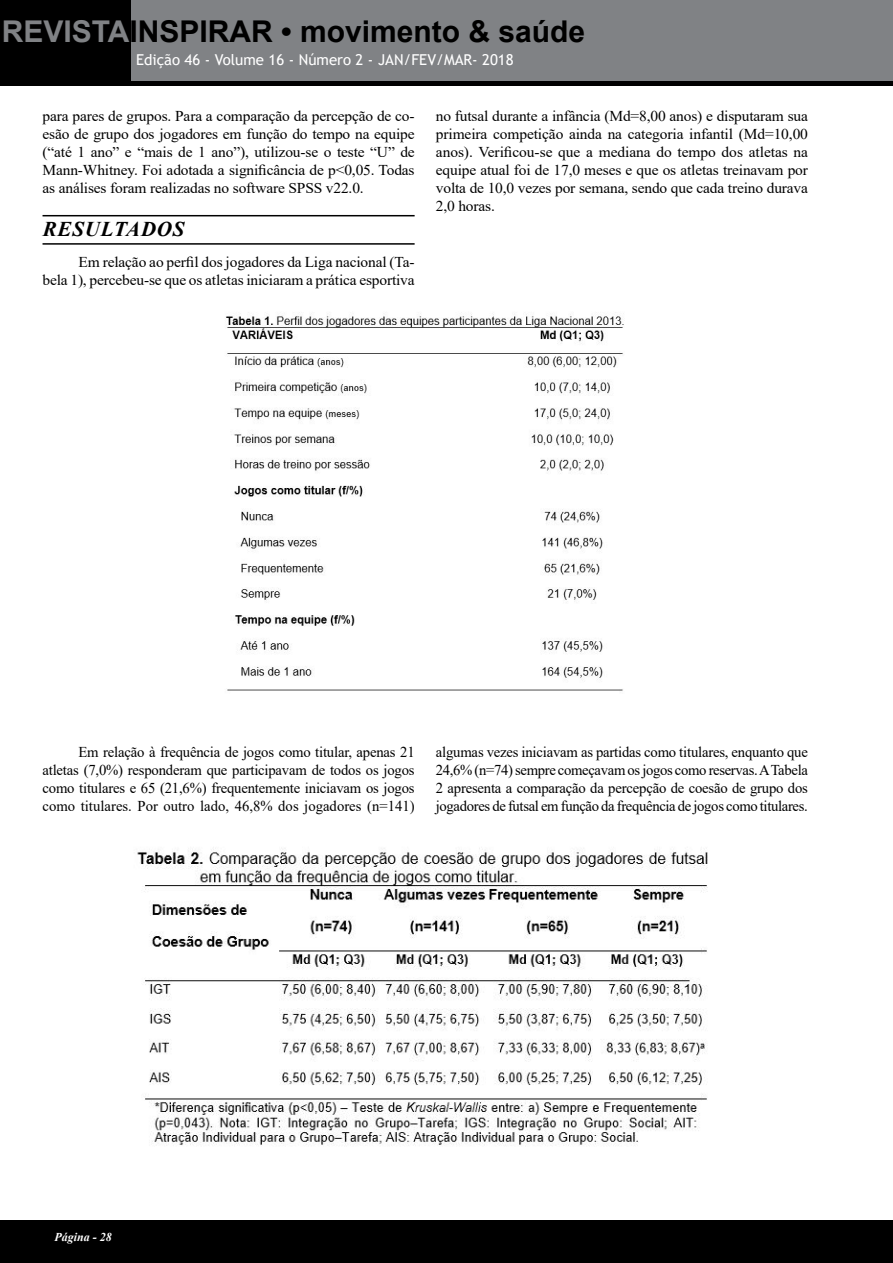
<style>
.page{position:relative;width:893px;height:1263px;background:#fff}
.page>*{position:absolute;margin:0;border:0;box-sizing:border-box;transform-origin:0 0}
.t1{font:700 30px "Arial";color:#000}
.t2{font:italic 700 21px "Times New Roman";letter-spacing:.035em;color:#000}
.t3{font:15px/18px "Times New Roman";letter-spacing:-.01em;color:#000;text-align:justify}
.t4{font:15px "Trebuchet MS";color:#fff}
.t5{font:italic 700 12px "Times New Roman";color:#fff}
.s1{color:#808285}
</style>
<div class="page">
<div style="left:0;top:0;width:893px;height:85px;background:#000"></div>
<div style="left:0;top:1220px;width:893px;height:43px;background:#000"></div>
<div style="left:132px;top:0;width:761px;height:80px;background:#808285"></div>
<hr style="left:43px;top:215px;width:372px;height:1px;background:#000">
<hr style="left:43px;top:243px;width:372px;height:2px;background:#000">
<img style="left:226px;top:314px;width:398px;height:377px">
<img style="left:137px;top:848px;width:571px;height:298px">
<h1 class="t1" style="left:2px;top:11px;width:585px"><span class="s1">REVISTA</span>INSPIRAR • movimento &amp; saúde</h1>
<p class="t4" style="left:136px;top:50px;width:379px">Edição 46 - Volume 16 - Número 2 - JAN/FEV/MAR- 2018</p>
<p class="t3" style="left:43px;top:106px;width:374px">para pares de grupos. Para a comparação da percepção de co&shy;esão de grupo dos jogadores em função do tempo na equipe (“até 1 ano” e “mais de 1 ano”), utilizou-se o teste “U” de Mann-Whitney. Foi adotada a significância de p&lt;0,05. Todas as análises foram realizadas no software SPSS v22.0.</p>
<h2 class="t2" style="left:43px;top:214px;width:143px">RESULTADOS</h2>
<p class="t3" style="left:43px;top:252px;width:374px;text-align:right">Em relação ao perfil dos jogadores da Liga nacional (Ta-<br>bela 1), percebeu-se que os atletas iniciaram a prática esportiva</p>
<p class="t3" style="left:436px;top:106px;width:374px">no futsal durante a infância (Md=8,00 anos) e disputaram sua primeira competição ainda na categoria infantil (Md=10,00 anos). Verificou-se que a mediana do tempo dos atletas na equipe atual foi de 17,0 meses e que os atletas treinavam por volta de 10,0 vezes por semana, sendo que cada treino durava 2,0 horas.</p>
<p class="t3" style="left:43px;top:742px;width:374px;text-indent:36px">Em relação à frequência de jogos como titular, apenas 21 atletas (7,0%) responderam que participavam de todos os jogos como titulares e 65 (21,6%) frequentemente iniciavam os jogos como titulares. Por outro lado, 46,8% dos jogadores (n=141)</p>
<p class="t3" style="left:436px;top:742px;width:374px">algumas vezes iniciavam as partidas como titulares, enquanto que 24,6% (n=74) sempre começavam os jogos como reservas. A Tabela 2 apresenta a comparação da percepção de coesão de grupo dos jogadores de futsal em função da frequência de jogos como titulares.</p>
<p class="t5" style="left:55px;top:1229px;width:59px">Página - 28</p>
</div>
